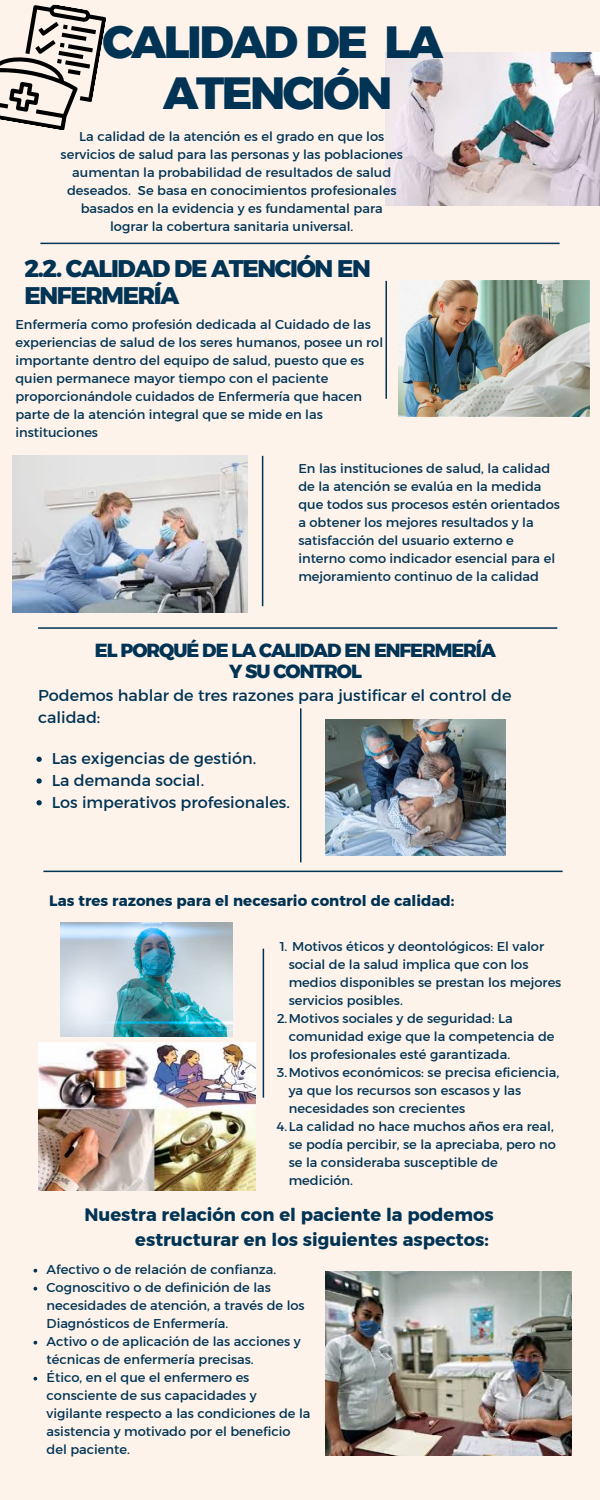
<style>
.page{position:relative;width:600px;height:1500px;background:#fdf3ea}
.page>*{position:absolute;margin:0;border:0;box-sizing:border-box;transform-origin:0 0}
.t1{font:700 45px/51px "Kief Montaser Extra";letter-spacing:-.055em;color:#003354;text-align:center}
.t2{font:700 24px/27px "Kief Montaser Extra";letter-spacing:-.055em;color:#003354}
.t3{font:700 18.9px/21px "Kief Montaser Extra";letter-spacing:-.055em;color:#003354;text-align:center}
.t4{font:17.9px/24.9px "Kief Montaser Bold";color:#003354;text-align:right}
.t5{font:16px/21.8px "Kief Montaser Regular";color:#003354}
.t6{font:15px "Kief Montaser Bold";color:#003354}
.t7{font:13px/18px "Kief Montaser Regular";color:#003354}
</style>
<div class="page">
<hr style="left:40px;top:243px;width:520px;height:1px;background:#003354">
<hr style="left:38px;top:627px;width:519px;height:2px;background:#003354">
<hr style="left:43px;top:871px;width:520px;height:1px;background:#003354">
<hr style="left:385px;top:281px;width:2px;height:118px;background:#003354">
<hr style="left:263px;top:949px;width:1px;height:149px;background:#003354">
<hr style="left:262px;top:456px;width:1px;height:150px;background:#003354">
<hr style="left:300px;top:708px;width:1px;height:154px;background:#003354">
<svg style="left:0;top:4px;width:106px;height:126px"></svg>
<img style="left:385px;top:53px;width:215px;height:153px">
<img style="left:13px;top:456px;width:234px;height:157px">
<img style="left:325px;top:1271px;width:247px;height:185px">
<img style="left:398px;top:280px;width:191px;height:137px">
<img style="left:325px;top:720px;width:181px;height:136px">
<img style="left:60px;top:922px;width:172px;height:115px">
<img style="left:38px;top:1043px;width:218px;height:147px">
<svg style="left:34px;top:1269px;width:3px;height:4px"></svg>
<svg style="left:34px;top:1287px;width:3px;height:4px"></svg>
<svg style="left:34px;top:1341px;width:3px;height:4px"></svg>
<svg style="left:34px;top:1377px;width:3px;height:4px"></svg>
<svg style="left:37px;top:757px;width:5px;height:5px"></svg>
<svg style="left:37px;top:778px;width:5px;height:6px"></svg>
<svg style="left:37px;top:800px;width:5px;height:5px"></svg>
<p class="t1" style="left:103px;top:16px;width:342px">CALIDAD DE LA<br>ATENCIÓN</p>
<p class="t7" style="left:61px;top:127px;width:344px;text-align:center">La calidad de la atención es el grado en que los servicios de salud para las personas y las poblaciones aumentan la probabilidad de resultados de salud deseados. Se basa en conocimientos profesionales basados en la evidencia y es fundamental para lograr la cobertura sanitaria universal.</p>
<h1 class="t2" style="left:25px;top:255px;width:348px">2.2. CALIDAD DE ATENCIÓN EN<br>ENFERMERÍA</h1>
<p class="t7" style="left:15px;top:315px;width:369px">Enfermería como profesión dedicada al Cuidado de las experiencias de salud de los seres humanos, posee un rol importante dentro del equipo de salud, puesto que es quien permanece mayor tiempo con el paciente proporcionándole cuidados de Enfermería que hacen parte de la atención integral que se mide en las instituciones</p>
<p class="t7" style="left:298px;top:459px;width:263px">En las instituciones de salud, la calidad de la atención se evalúa en la medida que todos sus procesos estén orientados a obtener los mejores resultados y la satisfacción del usuario externo e interno como indicador esencial para el mejoramiento continuo de la calidad</p>
<p class="t3" style="left:95px;top:640px;width:402px">EL PORQUÉ DE LA CALIDAD EN ENFERMERÍA<br>Y SU CONTROL</p>
<p class="t5" style="left:38px;top:684px;width:475px">Podemos hablar de tres razones para justificar el control de calidad:</p>
<p class="t5" style="left:52px;top:748px;width:206px">Las exigencias de gestión.</p>
<p class="t5" style="left:52px;top:769px;width:154px">La demanda social.</p>
<p class="t5" style="left:52px;top:791px;width:240px">Los imperativos profesionales.</p>
<p class="t6" style="left:49px;top:892px;width:407px">Las tres razones para el necesario control de calidad:</p>
<h2 class="t7" style="left:289px;top:938px;width:274px;text-indent:-9px">1. Motivos éticos y deontológicos: El valor social de la salud implica que con los medios disponibles se prestan los mejores servicios posibles.</h2>
<p class="t7" style="left:289px;top:1010px;width:267px;text-indent:-12px">2.Motivos sociales y de seguridad: La comunidad exige que la competencia de los profesionales esté garantizada.</p>
<p class="t7" style="left:289px;top:1064px;width:272px;text-indent:-12px">3.Motivos económicos: se precisa eficiencia, ya que los recursos son escasos y las necesidades son crecientes</p>
<p class="t7" style="left:289px;top:1118px;width:269px;text-indent:-12px">4.La calidad no hace muchos años era real, se podía percibir, se la apreciaba, pero no se la consideraba susceptible de medición.</p>
<p class="t4" style="left:84px;top:1202px;width:411px">Nuestra relación con el paciente la podemos estructurar en los siguientes aspectos:</p>
<p class="t7" style="left:47px;top:1260px;width:231px">Afectivo o de relación de confianza.</p>
<p class="t7" style="left:47px;top:1278px;width:260px">Cognoscitivo o de definición de las necesidades de atención, a través de los<br>Diagnósticos de Enfermería.</p>
<h3 class="t7" style="left:47px;top:1332px;width:256px">Activo o de aplicación de las acciones y técnicas de enfermería precisas.</h3>
<h6 class="t7" style="left:47px;top:1368px;width:265px">Ético, en el que el enfermero es consciente de sus capacidades y vigilante respecto a las condiciones de la asistencia y motivado por el beneficio del paciente.</h6>
</div>
